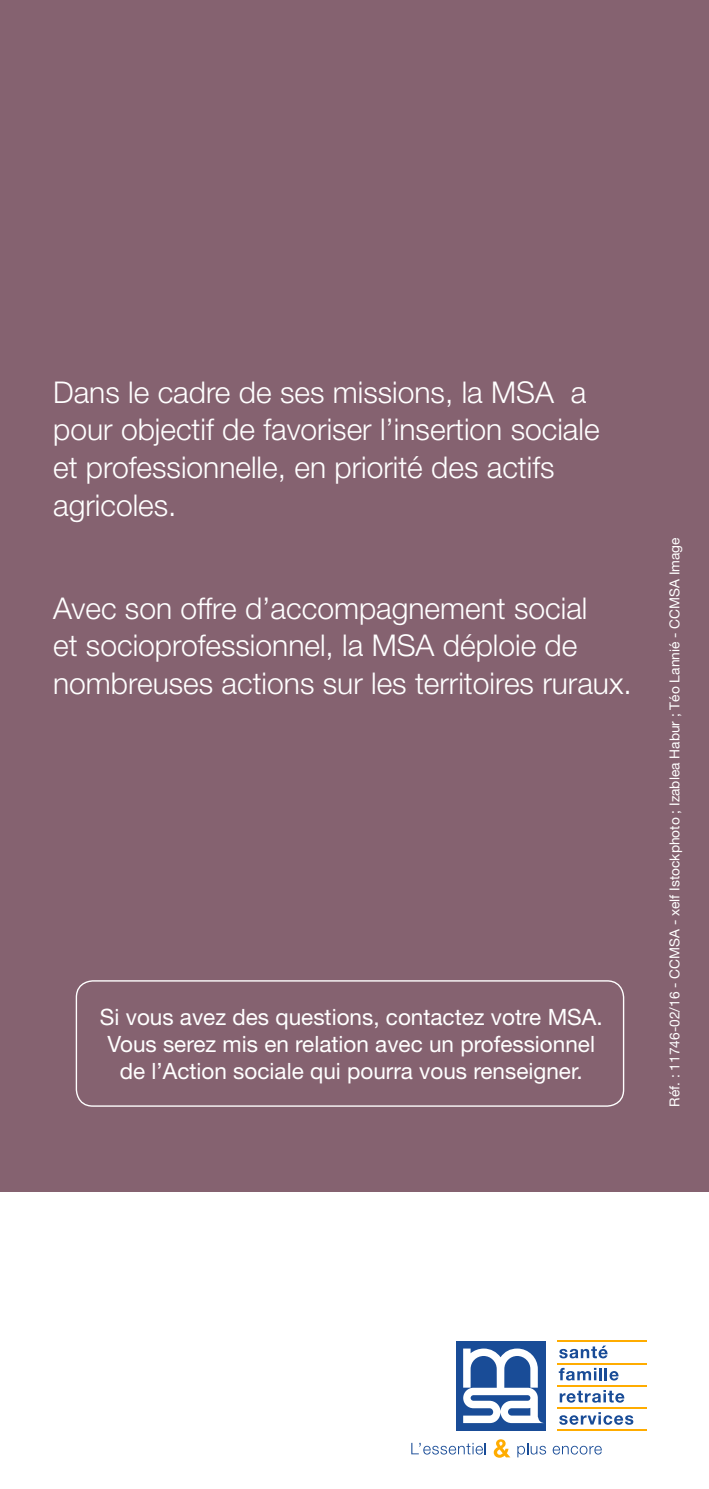
<style>
.page{position:relative;width:709px;height:1489px;background:#fff}
.page>*{position:absolute;margin:0;border:0;box-sizing:border-box;transform-origin:0 0}
.t1{font:300 30px/37.5px "Helvetica Neue";color:#fff}
.t2{font:22.5px/27px "Helvetica Neue";color:#fff;text-align:center}
.t3{font:13.75px "Helvetica Neue";color:#fff}
</style>
<div class="page">
<div style="left:0;top:0;width:709px;height:1191px;background:#856270"></div>
<svg style="left:559px;top:1345px;width:48px;height:13px"></svg>
<svg style="left:559px;top:1367px;width:59px;height:13px"></svg>
<svg style="left:559px;top:1390px;width:65px;height:12px"></svg>
<svg style="left:559px;top:1412px;width:74px;height:12px"></svg>
<hr style="left:557px;top:1340px;width:89px;height:1px;background:#ffac00">
<hr style="left:557px;top:1362px;width:89px;height:1px;background:#ffac00">
<hr style="left:557px;top:1384px;width:89px;height:2px;background:#ffac00">
<hr style="left:557px;top:1407px;width:89px;height:1px;background:#ffac00">
<hr style="left:557px;top:1429px;width:89px;height:1px;background:#ffac00">
<div style="left:456px;top:1340px;width:89px;height:90px;background:#194c97"></div>
<svg style="left:463px;top:1348px;width:78px;height:74px"></svg>
<svg style="left:411px;top:1442px;width:75px;height:12px"></svg>
<svg style="left:494px;top:1439px;width:16px;height:18px"></svg>
<svg style="left:517px;top:1443px;width:29px;height:14px"></svg>
<svg style="left:552px;top:1445px;width:50px;height:9px"></svg>
<div style="left:76px;top:980px;width:548px;height:126px;border:1px solid #fff;border-radius:16px"></div>
<p class="t1" style="left:53px;top:373px;width:548px">Dans le cadre de ses missions, la MSA a pour objectif de favoriser l’insertion sociale et professionnelle, en priorité des actifs agricoles.</p>
<p class="t1" style="left:53px;top:589px;width:580px">Avec son offre d’accompagnement social<br>et socioprofessionnel, la MSA déploie de nombreuses actions sur les territoires ruraux.</p>
<p class="t2" style="left:100px;top:1003px;width:504px">Si vous avez des questions, contactez votre MSA.<br>Vous serez mis en relation avec un professionnel de l’Action sociale qui pourra vous renseigner.</p>
<p class="t3" style="left:666px;top:1106px;width:571px;rotate:-90deg">Réf. : 11746-02/16 - CCMSA - xelf Istockphoto ; Izablea Habur ; Téo Lannié - CCMSA Image</p>
</div>
